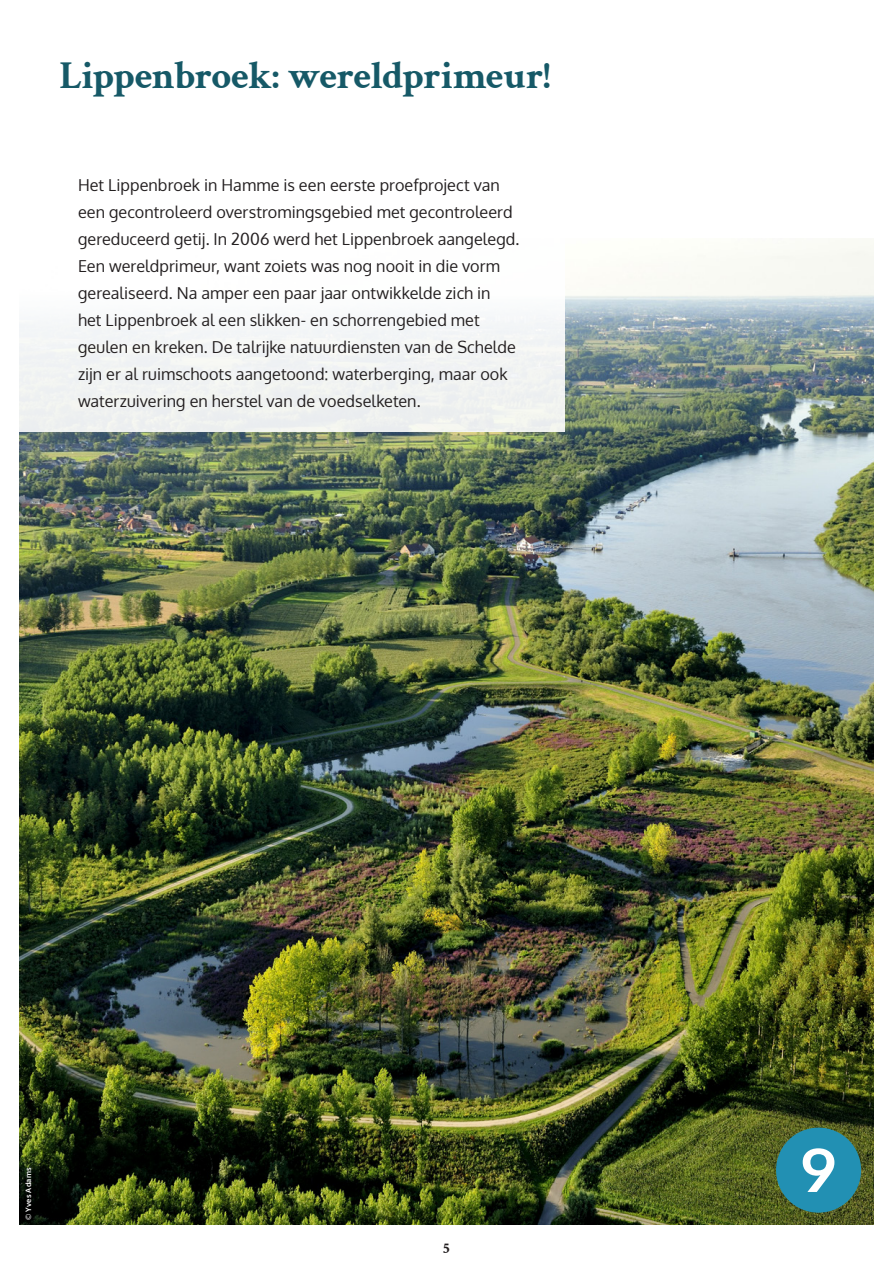
<style>
.page{position:relative;width:893px;height:1263px;background:#fff}
.page>*{position:absolute;margin:0;border:0;box-sizing:border-box;transform-origin:0 0}
.titel{font:700 39px "Crimson Text";letter-spacing:-.02em;color:#165967}
.kop{font:16.5px/27px "Oxygen";letter-spacing:.005em;color:#231f20}
.t1{font:700 15px "Crimson Text";color:#231f20}
.brood{font:700 7.5px "Oxygen";letter-spacing:.025em;color:#fff}
</style>
<div class="page">
<img style="left:19px;top:239px;width:855px;height:986px">
<div style="left:0;top:163px;width:564px;height:269px;background:linear-gradient(to right,#fafbfb,#f8f9f9)"></div>
<div style="left:776px;top:1127px;width:85px;height:86px;background:#2290b3;border-radius:50%"></div>
<svg style="left:803px;top:1148px;width:31px;height:44px"></svg>
<p class="titel" style="left:60px;top:46px;width:492px">Lippenbroek: wereldprimeur!</p>
<p class="kop" style="left:78px;top:172px;width:443px">Het Lippenbroek in Hamme is een eerste proefproject van een gecontroleerd overstromingsgebied met gecontroleerd gereduceerd getij. In 2006 werd het Lippenbroek aangelegd.<br>Een wereldprimeur, want zoiets was nog nooit in die vorm gerealiseerd. Na amper een paar jaar ontwikkelde zich in<br>het Lippenbroek al een slikken- en schorrengebied met geulen en kreken. De talrijke natuurdiensten van de Schelde zijn er al ruimschoots aangetoond: waterberging, maar ook waterzuivering en herstel van de voedselketen.</p>
<p class="brood" style="left:24px;top:1220px;width:54px;rotate:-90deg">© Yves Adams</p>
<p class="t1" style="left:443px;top:1237px;width:8px">5</p>
</div>
